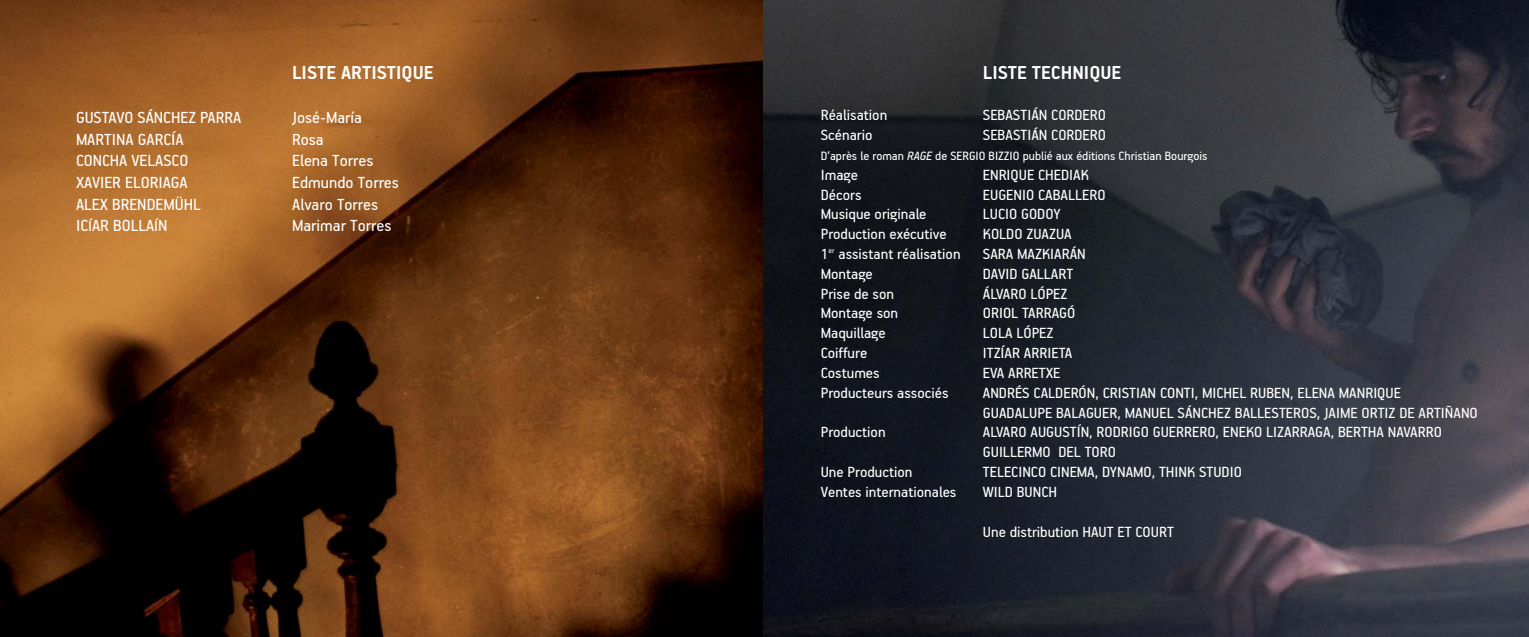
<style>
.page{position:relative;width:1529px;height:637px;background:#fff}
.page>*{position:absolute;margin:0;border:0;box-sizing:border-box;transform-origin:0 0}
.t1{font:700 21px "Handbook Pro PF";color:#fff}
.t2{font:18px "Handbook Pro PF";color:#fff}
.t3{font:16.5px/19.8px "Handbook Pro PF";color:#fff}
.t4{font:13.5px "Handbook Pro PF";color:#fff}
.s1{font-size:16.5px}
.s2{font-style:italic}
</style>
<div class="page">
<img style="left:0;top:0;width:763px;height:636px">
<svg style="left:763px;top:0;width:765px;height:636px;background:#2a2b34"></svg>
<p class="t1" style="left:292px;top:65px;width:143px">LISTE ARTISTIQUE</p>
<p class="t2" style="left:76px;top:112px;width:167px">GUSTAVO SÁNCHEZ PARRA</p>
<p class="t2" style="left:292px;top:112px;width:71px">José-María</p>
<p class="t2" style="left:76px;top:133px;width:109px">MARTINA GARCÍA</p>
<p class="t2" style="left:292px;top:133px;width:33px">Rosa</p>
<p class="t2" style="left:76px;top:155px;width:114px">CONCHA VELASCO</p>
<p class="t2" style="left:292px;top:155px;width:83px">Elena Torres</p>
<p class="t2" style="left:76px;top:176px;width:113px">XAVIER ELORIAGA</p>
<p class="t2" style="left:292px;top:176px;width:108px">Edmundo Torres</p>
<p class="t2" style="left:76px;top:198px;width:126px">ALEX BRENDEMÜHL</p>
<p class="t2" style="left:292px;top:198px;width:88px">Alvaro Torres</p>
<p class="t2" style="left:76px;top:220px;width:93px">IC<span class="s1">Í</span>AR BOLLA<span class="s1">Í</span>N</p>
<p class="t2" style="left:292px;top:220px;width:101px">Marimar Torres</p>
<p class="t1" style="left:982px;top:65px;width:140px">LISTE TECHNIQUE</p>
<p class="t3" style="left:820px;top:107px;width:68px">Réalisation</p>
<p class="t3" style="left:982px;top:107px;width:125px">SEBASTIÁN CORDERO</p>
<p class="t3" style="left:820px;top:126px;width:53px">Scénario</p>
<p class="t3" style="left:982px;top:126px;width:125px">SEBASTIÁN CORDERO</p>
<p class="t4" style="left:820px;top:151px;width:388px">D’après le roman <span class="s2">RAGE</span> de SERGIO BIZZIO publié aux éditions Christian Bourgois</p>
<p class="t3" style="left:820px;top:166px;width:39px">Image</p>
<p class="t3" style="left:982px;top:166px;width:108px">ENRIQUE CHEDIAK</p>
<p class="t3" style="left:820px;top:186px;width:42px">Décors</p>
<p class="t3" style="left:982px;top:186px;width:124px">EUGENIO CABALLERO</p>
<p class="t3" style="left:820px;top:206px;width:107px">Musique originale</p>
<p class="t3" style="left:982px;top:206px;width:79px">LUCIO GODOY</p>
<p class="t3" style="left:820px;top:225px;width:127px">Production exécutive</p>
<p class="t3" style="left:982px;top:225px;width:90px">KOLDO ZUAZUA</p>
<p class="t3" style="left:820px;top:245px;width:141px">1<sup>er</sup> assistant réalisation</p>
<p class="t3" style="left:982px;top:245px;width:104px">SARA MAZKIARÁN</p>
<p class="t3" style="left:820px;top:265px;width:54px">Montage</p>
<p class="t3" style="left:982px;top:265px;width:92px">DAVID GALLART</p>
<p class="t3" style="left:820px;top:285px;width:75px">Prise de son</p>
<p class="t3" style="left:982px;top:285px;width:86px">ÁLVARO LÓPEZ</p>
<p class="t3" style="left:820px;top:305px;width:79px">Montage son</p>
<p class="t3" style="left:982px;top:305px;width:94px">ORIOL TARRAGÓ</p>
<p class="t3" style="left:820px;top:324px;width:66px">Maquillage</p>
<p class="t3" style="left:982px;top:324px;width:72px">LOLA LÓPEZ</p>
<p class="t3" style="left:820px;top:344px;width:48px">Coiffure</p>
<p class="t3" style="left:982px;top:344px;width:91px">ITZÍAR ARRIETA</p>
<p class="t3" style="left:820px;top:364px;width:60px">Costumes</p>
<p class="t3" style="left:982px;top:364px;width:79px">EVA ARRETXE</p>
<p class="t3" style="left:820px;top:384px;width:129px">Producteurs associés</p>
<p class="t3" style="left:982px;top:384px;width:496px">ANDRÉS CALDERÓN, CRISTIAN CONTI, MICHEL RUBEN, ELENA MANRIQUE<br>GUADALUPE BALAGUER, MANUEL SÁNCHEZ BALLESTEROS, JAIME ORTIZ DE ARTIÑANO</p>
<p class="t3" style="left:820px;top:423px;width:66px">Production</p>
<p class="t3" style="left:982px;top:423px;width:460px">ALVARO AUGUSTÍN, RODRIGO GUERRERO, ENEKO LIZARRAGA, BERTHA NAVARRO<br>GUILLERMO DEL TORO</p>
<p class="t3" style="left:820px;top:463px;width:93px">Une Production</p>
<p class="t3" style="left:982px;top:463px;width:260px">TELECINCO CINEMA, DYNAMO, THINK STUDIO</p>
<p class="t3" style="left:820px;top:483px;width:137px">Ventes internationales</p>
<p class="t3" style="left:982px;top:483px;width:76px">WILD BUNCH</p>
<p class="t3" style="left:982px;top:522px;width:192px">Une distribution HAUT ET COURT</p>
</div>
